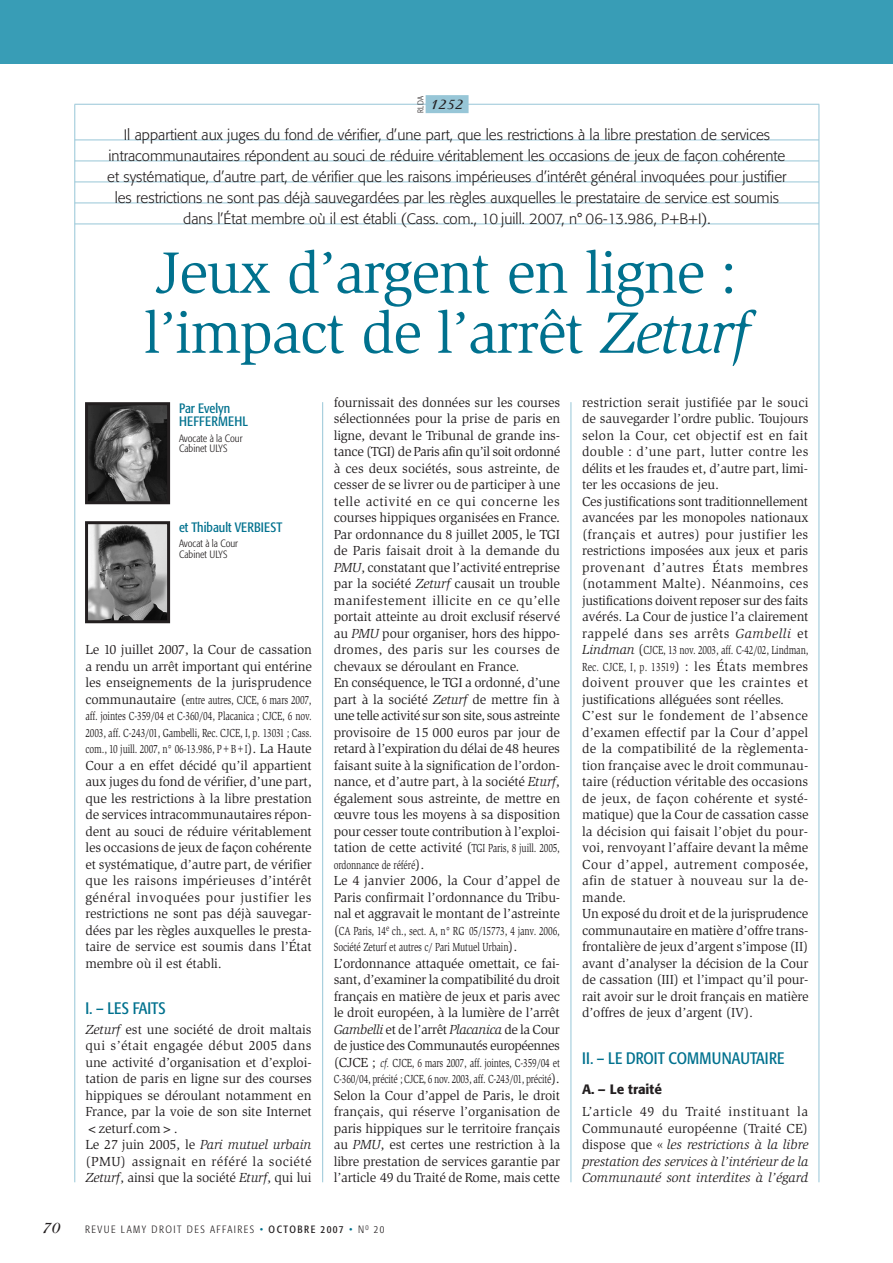
<style>
.page{position:relative;width:893px;height:1263px;background:#fff}
.page>*{position:absolute;margin:0;border:0;box-sizing:border-box;transform-origin:0 0}
.t1{font:60px/60px "Slimbach";letter-spacing:-.025em;color:#00718e}
.t2{font:condensed 16.5px "Formata";color:#00718e}
.t3{font:700 16.5px "Isadora";color:#231f20}
.t4{font:300 15px/21px "Formata";color:#231f20;text-align:center}
.t5{font:700 15px "Isadora";color:#231f20}
.t6{font:13.5px/16.5px "Slimbach";letter-spacing:-.01em;color:#231f20;text-align:justify}
.t7{font:italic 13.5px/16.5px "Slimbach";letter-spacing:.005em;color:#231f20;text-align:justify}
.t8{font:condensed 13.5px/13.5px "Formata";letter-spacing:.02em;color:#00718e}
.t9{font:condensed 13.5px "Formata";color:#00718e}
.t10{font:500 13.5px "Formata";color:#231f20}
.t11{font:12px/16.5px "Slimbach";letter-spacing:-.01em;color:#231f20;scale:.75 1}
.t12{font:300 condensed 10.5px/10.5px "Formata";color:#231f20}
.t13{font:300 condensed 10.5px "Formata";letter-spacing:.14em;color:#231f20}
.t14{font:300 condensed 8.25px "Formata";color:#231f20}
.s1{font-style:italic}
.s2{font-size:13.5px}
.s3{font-size:12px}
.s4{color:#00718e}
.s5{font-weight:400}
.s6{font-style:italic;font-size:13.5px}
.s7{font-style:normal}
</style>
<div class="page">
<div style="left:0;top:0;width:893px;height:64px;background:#389db6"></div>
<hr style="left:74px;top:104px;width:745px;height:1px;background:#97c6d7">
<hr style="left:819px;top:104px;width:1px;height:1078px;background:#97c6d7">
<hr style="left:74px;top:104px;width:1px;height:1078px;background:#97c6d7">
<hr style="left:571px;top:402px;width:1px;height:780px;background:#97c6d7">
<hr style="left:322px;top:402px;width:1px;height:780px;background:#97c6d7">
<div style="left:426px;top:95px;width:43px;height:18px;background:#97c6d7"></div>
<hr style="left:75px;top:140px;width:744px;height:1px;background:#97c6d7">
<hr style="left:75px;top:161px;width:744px;height:1px;background:#97c6d7">
<hr style="left:75px;top:182px;width:744px;height:1px;background:#97c6d7">
<hr style="left:75px;top:203px;width:744px;height:1px;background:#97c6d7">
<hr style="left:75px;top:224px;width:744px;height:1px;background:#97c6d7">
<img style="left:89px;top:525px;width:77px;height:94px">
<div style="left:85px;top:521px;width:85px;height:102px;border:3px solid #231f20"></div>
<img style="left:89px;top:406px;width:77px;height:94px">
<div style="left:85px;top:402px;width:85px;height:102px;border:3px solid #231f20"></div>
<p class="t14" style="left:417px;top:113px;width:19px;rotate:-90deg">RLDA</p>
<p class="t5" style="left:430px;top:98px;width:35px">1252</p>
<p class="t4" style="left:107px;top:125px;width:681px">Il appartient aux juges du fond de vérifier, d’une part, que les restrictions à la libre prestation de services intracommunautaires répondent au souci de réduire véritablement les occasions de jeux de façon cohérente et systématique, d’autre part, de vérifier que les raisons impérieuses d’intérêt général invoquées pour justifier les restrictions ne sont pas déjà sauvegardées par les règles auxquelles le prestataire de service est soumis dans l’État membre où il est établi (Cass. com., 10 juill. 2007, n° 06-13.986, P+B+I).</p>
<h1 class="t1" style="left:144px;top:247px;width:608px">Jeux d’argent en ligne : l’impact de l’arrêt <span class="s1">Zeturf</span></h1>
<p class="t8" style="left:179px;top:402px;width:71px">Par Evelyn<br>HEFFERMEHL</p>
<p class="t12" style="left:179px;top:433px;width:65px">Avocate à la Cour<br>Cabinet ULYS</p>
<p class="t9" style="left:179px;top:521px;width:105px">et Thibault VERBIEST</p>
<p class="t12" style="left:179px;top:539px;width:61px">Avocat à la Cour<br>Cabinet ULYS</p>
<p class="t6" style="left:85px;top:642px;width:228px">Le 10 juillet 2007, la Cour de cassation a rendu un arrêt important qui entérine les enseignements de la jurisprudence</p>
<p class="t11" style="left:85px;top:692px;width:303px;text-align:justify"><span class="s2">communautaire (</span>entre autres, CJCE, 6 mars 2007, aff. jointes C-359/04 et C-360/04, Placanica ; CJCE, 6 nov.<br>2003, aff. C-243/01, Gambelli, Rec. CJCE, I, p. 13031 ; Cass. com., 10 juill. 2007, n° 06-13.986, P+B+I<span class="s2">). La Haute</span></p>
<p class="t6" style="left:85px;top:758px;width:228px">Cour a en effet décidé qu’il appartient aux juges du fond de vérifier, d’une part, que les restrictions à la libre prestation de services intracommunautaires répon&shy;dent au souci de réduire véritablement les occasions de jeux de façon cohérente et systématique, d’autre part, de vérifier que les raisons impérieuses d’intérêt général invoquées pour justifier les restrictions ne sont pas déjà sauvegar&shy;dées par les règles auxquelles le presta&shy;taire de service est soumis dans l’État membre où il est établi.</p>
<p class="t2" style="left:85px;top:1001px;width:82px">I. – LES FAITS</p>
<p class="t6" style="left:85px;top:1022px;width:228px;text-align:left"><span class="s1">Zeturf</span> est une société de droit maltais qui s’était engagée début 2005 dans une activité d’organisation et d’exploi&shy;tation de paris en ligne sur des courses hippiques se déroulant notamment en France, par la voie de son site Internet &lt;zeturf.com&gt;.<br>Le 27 juin 2005, le <span class="s1">Pari mutuel urbain </span>(PMU) assignait en référé la société <span class="s1">Zeturf</span>, ainsi que la société <span class="s1">Eturf</span>, qui lui</p>
<p class="t6" style="left:334px;top:395px;width:228px;text-align:left">fournissait des données sur les courses sélectionnées pour la prise de paris en ligne, devant le Tribunal de grande ins&shy;tance (TGI) de Paris afin qu’il soit ordonné à ces deux sociétés, sous astreinte, de cesser de se livrer ou de participer à une telle activité en ce qui concerne les courses hippiques organisées en France.<br>Par ordonnance du 8 juillet 2005, le TGI de Paris faisait droit à la demande du <span class="s1">PMU</span>, constatant que l’activité entreprise par la société <span class="s1">Zeturf</span> causait un trouble manifestement illicite en ce qu’elle portait atteinte au droit exclusif réservé au <span class="s1">PMU</span> pour organiser, hors des hippo&shy;dromes, des paris sur les courses de chevaux se déroulant en France.<br>En conséquence, le TGI a ordonné, d’une part à la société <span class="s1">Zeturf</span> de mettre fin à une telle activité sur son site, sous astreinte provisoire de 15 000 euros par jour de retard à l’expiration du délai de 48 heures faisant suite à la signification de l’ordon&shy;nance, et d’autre part, à la société <span class="s1">Eturf</span>, également sous astreinte, de mettre en œuvre tous les moyens à sa disposition pour cesser toute contribution à l’exploi&shy;tation de cette activité (<span class="s3">TGI Paris, 8 juill. 2005,</span></p>
<p class="t11" style="left:334px;top:857px;width:122px">ordonnance de référé<span class="s2">).</span></p>
<p class="t6" style="left:334px;top:873px;width:228px">Le 4 janvier 2006, la Cour d’appel de Paris confirmait l’ordonnance du Tribu&shy;nal et aggravait le montant de l’astreinte</p>
<p class="t11" style="left:334px;top:923px;width:303px"><span class="s2">(</span>CA Paris, 14<sup>e</sup> ch., sect. A, n° RG 05/15773, 4 janv. 2006,<br>Société Zeturf et autres c/ Pari Mutuel Urbain<span class="s2">).</span></p>
<p class="t6" style="left:334px;top:956px;width:228px">L’ordonnance attaquée omettait, ce fai&shy;sant, d’examiner la compatibilité du droit français en matière de jeux et paris avec le droit européen, à la lumière de l’arrêt <span class="s1">Gambelli</span> et de l’arrêt <span class="s1">Placanica</span> de la Cour de justice des Communautés européennes</p>
<p class="t11" style="left:334px;top:1055px;width:303px"><span class="s2">(CJCE ;</span> <span class="s1">cf.</span> CJCE, 6 mars 2007, aff. jointes, C-359/04 et<br>C-360/04, précité ; CJCE, 6 nov. 2003, aff. C-243/01, précité<span class="s2">).</span></p>
<p class="t6" style="left:334px;top:1088px;width:228px">Selon la Cour d’appel de Paris, le droit français, qui réserve l’organisation de paris hippiques sur le territoire français au <span class="s1">PMU</span>, est certes une restriction à la libre prestation de services garantie par l’article 49 du Traité de Rome, mais cette</p>
<p class="t3" style="left:43px;top:1220px;width:20px">70</p>
<p class="t13" style="left:85px;top:1225px;width:301px">REVUE LAMY DROIT DES AFFAIRES <span class="s4">•</span> <span class="s5">OCTOBRE 2007</span> <span class="s4">•</span> N<sup>0</sup> 20</p>
<p class="t6" style="left:582px;top:395px;width:228px;text-align:left">restriction serait justifiée par le souci de sauvegarder l’ordre public. Toujours selon la Cour, cet objectif est en fait double : d’une part, lutter contre les délits et les fraudes et, d’autre part, limi&shy;ter les occasions de jeu.<br>Ces justifications sont traditionnellement avancées par les monopoles nationaux (français et autres) pour justifier les restrictions imposées aux jeux et paris provenant d’autres États membres (notamment Malte). Néanmoins, ces justifications doivent reposer sur des faits avérés. La Cour de justice l’a clairement rappelé dans ses arrêts <span class="s1">Gambelli</span> et</p>
<p class="t11" style="left:582px;top:643px;width:303px"><span class="s6">Lindman</span> <span class="s2">(</span>CJCE, 13 nov. 2003, aff. C-42/02, Lindman,<br>Rec. CJCE, I, p. 13519<span class="s2">) : les États membres</span></p>
<p class="t6" style="left:582px;top:675px;width:228px;text-align:left">doivent prouver que les craintes et justifications alléguées sont réelles.<br>C’est sur le fondement de l’absence d’examen effectif par la Cour d’appel de la compatibilité de la règlementa&shy;tion française avec le droit communau&shy;taire (réduction véritable des occasions de jeux, de façon cohérente et systé&shy;matique) que la Cour de cassation casse la décision qui faisait l’objet du pour&shy;voi, renvoyant l’affaire devant la même Cour d’appel, autrement composée, afin de statuer à nouveau sur la de&shy;mande.<br>Un exposé du droit et de la jurisprudence communautaire en matière d’offre trans&shy;frontalière de jeux d’argent s’impose (II) avant d’analyser la décision de la Cour de cassation (III) et l’impact qu’il pour&shy;rait avoir sur le droit français en matière d’offres de jeux d’argent (IV).</p>
<p class="t2" style="left:582px;top:1051px;width:204px">II. – LE DROIT COMMUNAUTAIRE</p>
<p class="t10" style="left:582px;top:1083px;width:81px">A. – Le traité</p>
<p class="t7" style="left:582px;top:1104px;width:228px"><span class="s7">L’article 49 du Traité instituant la Communauté européenne (Traité CE) dispose que «</span> les restrictions à la libre prestation des services à l’intérieur de la Communauté sont interdites à l’égard</p>
</div>
